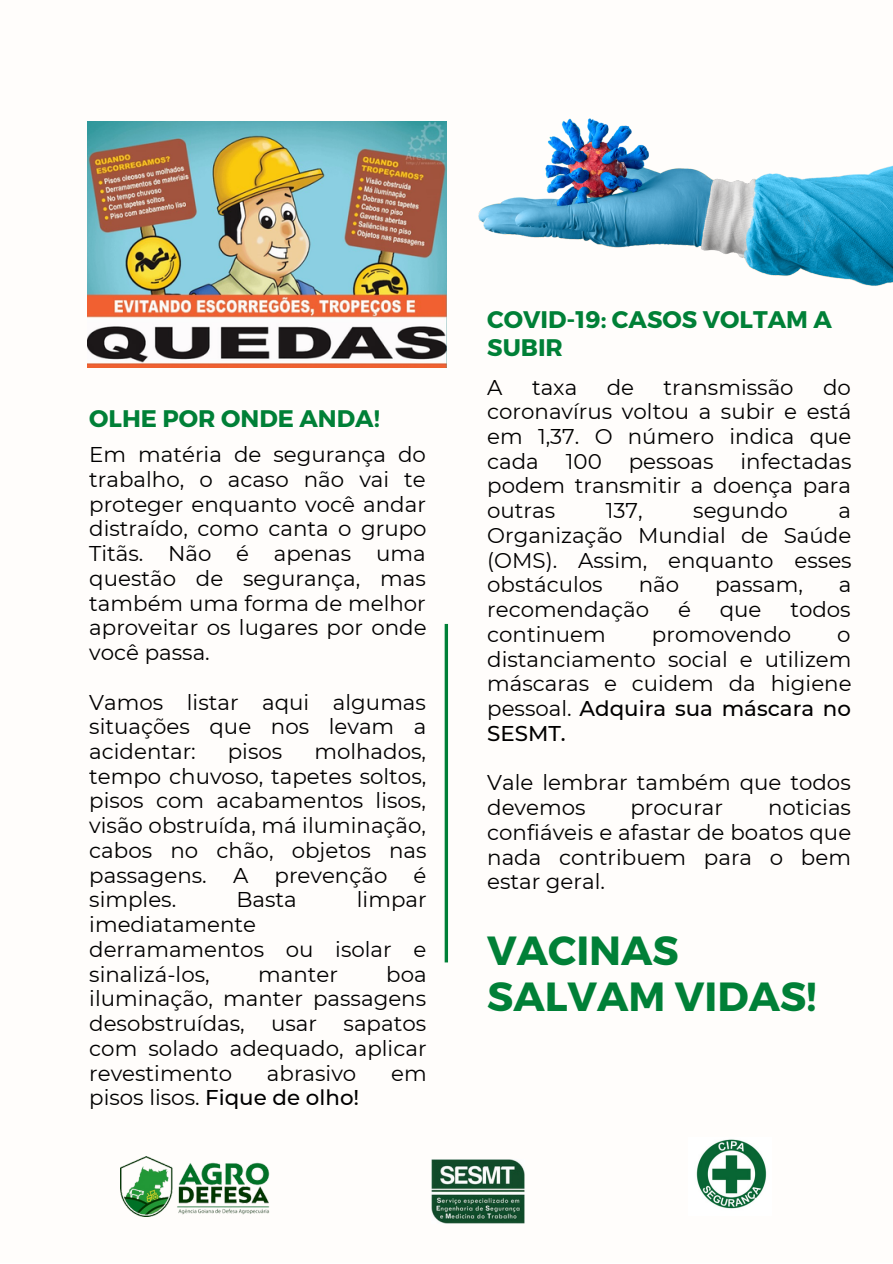
<style>
.page{position:relative;width:893px;height:1264px;background:#fff}
.page>*{position:absolute;margin:0;border:0;box-sizing:border-box;transform-origin:0 0}
.t1{font:700 40.65px/46px "Montserrat";color:#008037}
.t2{font:700 24px/28px "Montserrat";color:#008037}
.t3{font:21.3px/24.8px "Montserrat";color:#000;text-align:justify}
.t4{font:500 21.3px "Montserrat";color:#000}
.s1{font-weight:400}
.s2{font-weight:500}
</style>
<div class="page">
<div style="left:0;top:0;width:892px;height:1262px;background:#fffdfb"></div>
<img style="left:88px;top:121px;width:358px;height:247px">
<img style="left:478px;top:118px;width:414px;height:168px">
<svg style="left:444px;top:624px;width:4px;height:338px"></svg>
<img style="left:121px;top:1156px;width:148px;height:59px">
<img style="left:696px;top:1139px;width:71px;height:70px">
<img style="left:431px;top:1159px;width:94px;height:64px">
<p class="t2" style="left:89px;top:403px;width:292px">OLHE POR ONDE ANDA!</p>
<p class="t3" style="left:89px;top:442px;width:339px">Em matéria de segurança do trabalho, o acaso não vai te proteger enquanto você andar distraído, como canta o grupo Titãs. Não é apenas uma questão de segurança, mas também uma forma de melhor aproveitar os lugares por onde você passa.</p>
<p class="t3" style="left:89px;top:689px;width:339px">Vamos listar aqui algumas situações que nos levam a acidentar:</p>
<p class="t3" style="left:89px;top:739px;width:339px;text-indent:225px">molhados, tempo chuvoso, tapetes soltos, pisos com acabamentos lisos, visão obstruída, má iluminação, cabos no chão, objetos nas passagens. A prevenção é simples.</p>
<p class="t3" style="left:228px;top:739px;width:56px">pisos</p>
<p class="t3" style="left:236px;top:887px;width:62px">Basta</p>
<p class="t3" style="left:357px;top:887px;width:71px">limpar</p>
<p class="t3" style="left:89px;top:912px;width:338px;text-align:left">imediatamente derramamentos ou isolar e sinalizá-los,</p>
<p class="t3" style="left:89px;top:961px;width:339px;text-indent:297px">boa iluminação, manter passagens desobstruídas, usar sapatos com solado adequado, aplicar revestimento</p>
<p class="t3" style="left:258px;top:961px;width:81px">manter</p>
<p class="t3" style="left:267px;top:1060px;width:91px">abrasivo</p>
<p class="t3" style="left:391px;top:1060px;width:37px">em</p>
<p class="t4" style="left:89px;top:1084px;width:271px"><span class="s1">pisos lisos.</span> Fique de olho!</p>
<p class="t2" style="left:487px;top:304px;width:346px">COVID-19: CASOS VOLTAM A<br>SUBIR</p>
<p class="t3" style="left:487px;top:374px;width:17px">A</p>
<p class="t3" style="left:532px;top:374px;width:47px">taxa</p>
<p class="t3" style="left:606px;top:374px;width:29px">de</p>
<p class="t3" style="left:663px;top:374px;width:131px">transmissão</p>
<p class="t3" style="left:487px;top:374px;width:366px;text-indent:336px">do coronavírus voltou a subir e está em 1,37. O número indica que cada</p>
<p class="t3" style="left:487px;top:448px;width:366px;text-indent:253px">infectadas podem transmitir a doença para outras</p>
<p class="t3" style="left:566px;top:448px;width:37px">100</p>
<p class="t3" style="left:628px;top:448px;width:86px">pessoas</p>
<p class="t3" style="left:605px;top:498px;width:38px">137,</p>
<p class="t3" style="left:693px;top:498px;width:96px">segundo</p>
<p class="t3" style="left:487px;top:498px;width:366px;text-indent:351px">a Organização Mundial de Saúde (OMS). Assim, enquanto esses obstáculos</p>
<p class="t3" style="left:638px;top:572px;width:42px">não</p>
<p class="t3" style="left:715px;top:572px;width:89px">passam,</p>
<p class="t3" style="left:838px;top:572px;width:14px">a</p>
<p class="t3" style="left:487px;top:597px;width:163px">recomendação</p>
<p class="t3" style="left:678px;top:597px;width:14px">é</p>
<p class="t3" style="left:719px;top:597px;width:43px">que</p>
<p class="t3" style="left:790px;top:597px;width:62px">todos</p>
<p class="t3" style="left:487px;top:622px;width:120px">continuem</p>
<p class="t3" style="left:652px;top:622px;width:141px">promovendo</p>
<p class="t3" style="left:487px;top:622px;width:366px;text-indent:350px">o distanciamento social e utilizem máscaras e cuidem da higiene pessoal. <span class="s2">Adquira sua máscara no SESMT.</span></p>
<p class="t3" style="left:487px;top:770px;width:365px">Vale lembrar também que todos devemos</p>
<p class="t3" style="left:487px;top:795px;width:365px;text-indent:281px">noticias confiáveis e afastar de boatos que nada contribuem para o bem estar geral.</p>
<p class="t3" style="left:630px;top:795px;width:94px">procurar</p>
<h1 class="t1" style="left:487px;top:925px;width:331px">VACINAS<br>SALVAM VIDAS!</h1>
</div>
